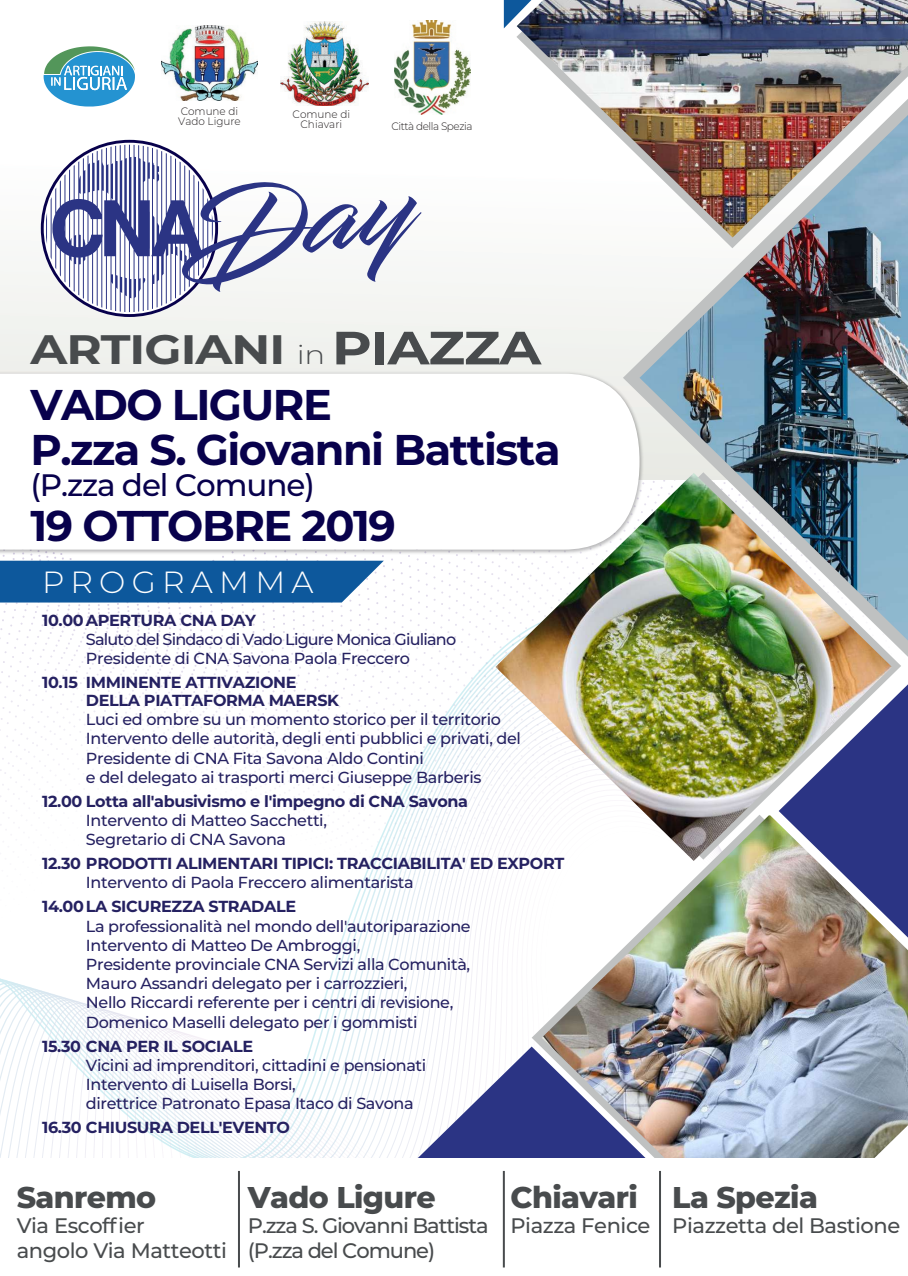
<style>
.page{position:relative;width:908px;height:1276px;background:#fff}
.page>*{position:absolute;margin:0;border:0;box-sizing:border-box;transform-origin:0 0}
.t1{font:700 43px/45px "Montserrat";letter-spacing:-.035em;color:#08014c}
.t2{font:700 41.1px "Montserrat";letter-spacing:-.02em;color:#484b4d;scale:1.17 1}
.t3{font:500 31px "Montserrat";letter-spacing:-.035em;color:#08014c}
.t4{font:300 30.6px "Montserrat";letter-spacing:.2em;color:#fff}
.t5{font:800 30px "Montserrat";letter-spacing:-.02em;color:#484b4d}
.t6{font:500 21px/25.2px "Montserrat";letter-spacing:-.02em;color:#484b4d}
.t7{font:500 21px/25.2px "Montserrat";letter-spacing:-.05em;color:#484b4d}
.t8{font:500 16px/19.2px "Montserrat";letter-spacing:-.02em;color:#252161}
.t9{font:700 16px/18px "Montserrat";letter-spacing:-.02em;color:#252161}
.t10{font:500 16px/19.2px "Montserrat";letter-spacing:-.05em;color:#252161}
.t11{font:300 10.8px/10.1px "Montserrat";color:#231f20;scale:.96 1}
.t12{font:300 10.8px "Montserrat";letter-spacing:-.04em;color:#231f20;scale:.96 1}
.s1{font-weight:300;font-size:26.4px}
.s2{font-size:46.6px}
</style>
<div class="page">
<svg style="left:0;top:21px;width:622px;height:348px"></svg>
<svg style="left:0;top:836px;width:525px;height:322px"></svg>
<img style="left:0;top:369px;width:622px;height:186px">
<svg style="left:0;top:374px;width:622px;height:175px"></svg>
<svg style="left:46px;top:145px;width:375px;height:167px"></svg>
<svg style="left:622px;top:287px;width:17px;height:160px;fill:#f1f3ef"></svg>
<svg style="left:239px;top:1046px;width:302px;height:112px"></svg>
<div style="left:0;top:561px;width:383px;height:41px;background:#0d589c"></div>
<svg style="left:503px;top:0;width:13px;height:28px"></svg>
<svg style="left:44px;top:46px;width:91px;height:60px"></svg>
<img style="left:394px;top:20px;width:76px;height:94px">
<img style="left:161px;top:25px;width:96px;height:76px">
<img style="left:281px;top:22px;width:87px;height:83px">
<img style="left:495px;top:473px;width:396px;height:388px">
<img style="left:516px;top:0;width:391px;height:237px">
<img style="left:541px;top:815px;width:366px;height:343px">
<hr style="left:238px;top:1171px;width:2px;height:96px;background:#484b4d">
<hr style="left:658px;top:1171px;width:2px;height:96px;background:#484b4d">
<hr style="left:502px;top:1171px;width:2px;height:96px;background:#484b4d">
<img style="left:639px;top:115px;width:268px;height:525px">
<p class="t11" style="left:178px;top:105px;width:67px">Comune di<br>Vado Ligure</p>
<p class="t11" style="left:292px;top:109px;width:61px;text-align:center">Comune di<br>Chiavari</p>
<p class="t12" style="left:391px;top:118px;width:86px">Città della Spezia</p>
<h2 class="t2" style="left:30px;top:320px;width:438px">ARTIGIANI <span class="s1">in</span> <span class="s2">PIAZZA</span></h2>
<h1 class="t1" style="left:30px;top:380px;width:531px">VADO LIGURE<br>P.zza S. Giovanni Battista</h1>
<h3 class="t3" style="left:30px;top:463px;width:286px">(P.zza del Comune)</h3>
<h1 class="t1" style="left:30px;top:501px;width:366px">19 OTTOBRE 2019</h1>
<h3 class="t4" style="left:42px;top:561px;width:273px">PROGRAMMA</h3>
<p class="t9" style="left:42px;top:610px;width:215px">10.00 APERTURA CNA DAY</p>
<p class="t10" style="left:86px;top:629px;width:371px">Saluto del Sindaco di Vado Ligure Monica Giuliano<br>Presidente di CNA Savona Paola Freccero</p>
<p class="t9" style="left:86px;top:672px;width:254px;text-indent:-44px">10.15 IMMINENTE ATTIVAZIONE<br>DELLA PIATTAFORMA MAERSK</p>
<p class="t8" style="left:86px;top:709px;width:436px">Luci ed ombre su un momento storico per il territorio Intervento delle autorità, degli enti pubblici e privati, del Presidente di CNA Fita Savona Aldo Contini<br>e del delegato ai trasporti merci Giuseppe Barberis</p>
<p class="t9" style="left:42px;top:791px;width:427px">12.00 Lotta all'abusivismo e l'impegno di CNA Savona</p>
<p class="t8" style="left:86px;top:810px;width:242px">Intervento di Matteo Sacchetti,<br>Segretario di CNA Savona</p>
<p class="t9" style="left:42px;top:853px;width:523px">12.30 PRODOTTI ALIMENTARI TIPICI: TRACCIABILITA' ED EXPORT</p>
<p class="t8" style="left:86px;top:872px;width:329px">Intervento di Paola Freccero alimentarista</p>
<p class="t9" style="left:42px;top:897px;width:255px">14.00 LA SICUREZZA STRADALE</p>
<p class="t8" style="left:86px;top:915px;width:386px">La professionalità nel mondo dell'autoriparazione Intervento di Matteo De Ambroggi,<br>Presidente provinciale CNA Servizi alla Comunità, Mauro Assandri delegato per i carrozzieri,<br>Nello Riccardi referente per i centri di revisione, Domenico Maselli delegato per i gommisti</p>
<p class="t9" style="left:42px;top:1036px;width:212px">15.30 CNA PER IL SOCIALE</p>
<p class="t8" style="left:86px;top:1055px;width:342px">Vicini ad imprenditori, cittadini e pensionati<br>Intervento di Luisella Borsi,<br>direttrice Patronato Epasa Itaco di Savona</p>
<p class="t9" style="left:42px;top:1117px;width:249px">16.30 CHIUSURA DELL'EVENTO</p>
<h3 class="t5" style="left:17px;top:1175px;width:141px">Sanremo</h3>
<h3 class="t6" style="left:17px;top:1212px;width:211px">Via Escoffier<br>angolo Via Matteotti</h3>
<h3 class="t5" style="left:248px;top:1175px;width:189px">Vado Ligure</h3>
<h3 class="t7" style="left:248px;top:1212px;width:242px">P.zza S. Giovanni Battista (P.zza del Comune)</h3>
<h3 class="t5" style="left:510px;top:1175px;width:129px">Chiavari</h3>
<h3 class="t6" style="left:510px;top:1212px;width:141px">Piazza Fenice</h3>
<h3 class="t5" style="left:672px;top:1175px;width:147px">La Spezia</h3>
<h3 class="t6" style="left:672px;top:1212px;width:229px">Piazzetta del Bastione</h3>
</div>
